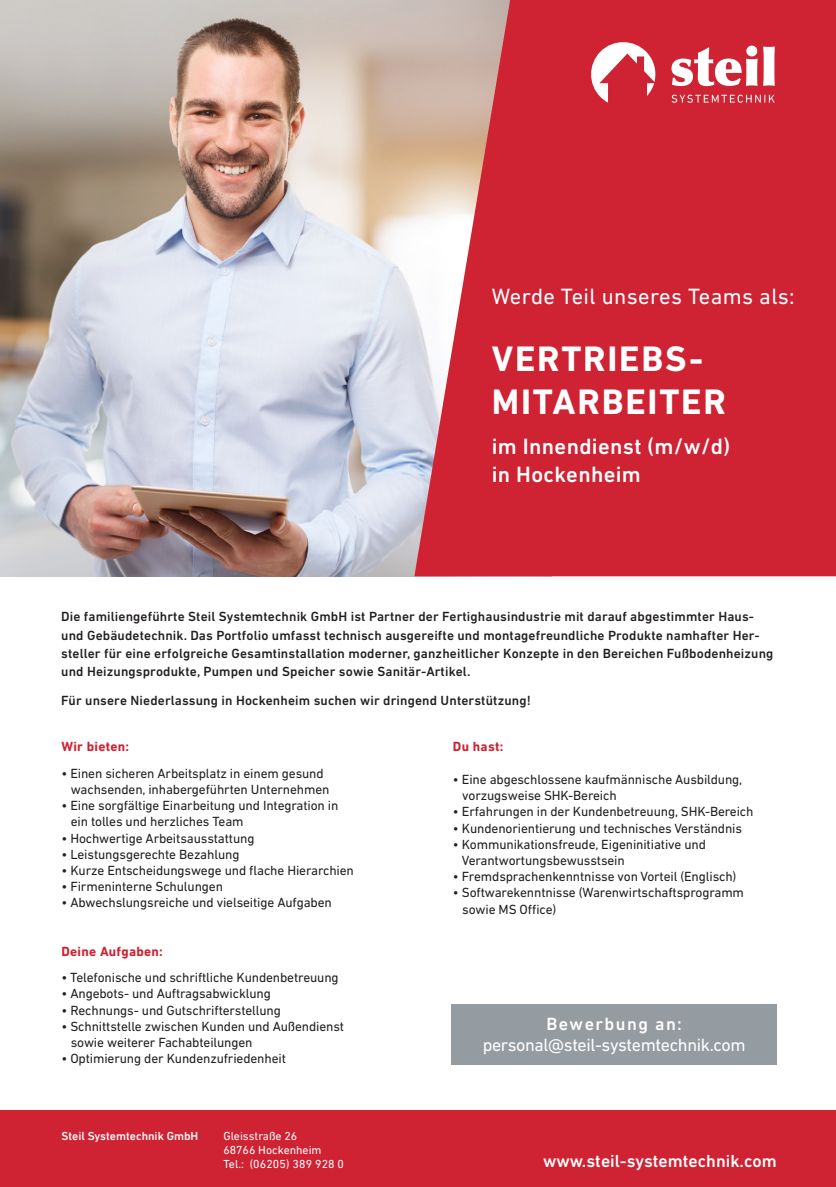
<style>
.page{position:relative;width:836px;height:1187px;background:#fff}
.page>*{position:absolute;margin:0;border:0;box-sizing:border-box;transform-origin:0 0}
.t1{font:700 36px "DIN Next LT Pro";letter-spacing:.05em;color:#fff}
.t2{font:500 22.5px "DIN Next LT Pro";letter-spacing:.015em;color:#fff}
.t3{font:22.5px "DIN Next LT Pro";letter-spacing:.015em;color:#fff}
.t4{font:18px "DIN Next LT Pro";letter-spacing:-.02em;color:#fff}
.t5{font:500 18px "DIN Next LT Pro";letter-spacing:.08em;color:#fff}
.t6{font:500 17.78px "DIN Next LT Pro";color:#fff}
.Absatzformat_1{font:13.5px "DIN Next LT Pro";letter-spacing:-.01em;color:#231f20}
.Absatzformat_1-2{font:500 13.5px/18px "DIN Next LT Pro";letter-spacing:.01em;color:#231f20}
.Absatzformat_1-3{font:700 13.5px "DIN Next LT Pro";letter-spacing:.02em;color:#cf2233}
.t7{font:11.92px "DIN Next LT Pro";color:#fff}
.t8{font:500 11.92px "DIN Next LT Pro";color:#fff}
</style>
<div class="page">
<img style="left:0;top:0;width:414px;height:576px">
<div style="left:0;top:1110px;width:836px;height:76px;background:#cf2233"></div>
<div style="left:451px;top:1004px;width:325px;height:60px;background:#959ca1"></div>
<svg style="left:414px;top:0;width:422px;height:576px;background:#d03644"></svg>
<svg style="left:588px;top:39px;width:69px;height:64px"></svg>
<svg style="left:671px;top:46px;width:86px;height:40px"></svg>
<svg style="left:763px;top:46px;width:11px;height:40px"></svg>
<svg style="left:671px;top:95px;width:103px;height:8px"></svg>
<p class="t3" style="left:492px;top:283px;width:304px">Werde Teil unseres Teams als:</p>
<p class="t1" style="left:492px;top:338px;width:213px">VERTRIEBS-</p>
<p class="t1" style="left:492px;top:381px;width:235px">MITARBEITER</p>
<p class="t2" style="left:492px;top:433px;width:240px">im Innendienst (m/w/d)</p>
<p class="t2" style="left:492px;top:461px;width:151px">in Hockenheim</p>
<p class="Absatzformat_1-2" style="left:61px;top:607px;width:713px">Die familiengeführte Steil Systemtechnik GmbH ist Partner der Fertighausindustrie mit darauf abgestimmter Haus&shy;und Gebäudetechnik. Das Portfolio umfasst technisch ausgereifte und montagefreundliche Produkte namhafter Her&shy;steller für eine erfolgreiche Gesamtinstallation moderner, ganzheitlicher Konzepte in den Bereichen Fußbodenheizung und Heizungsprodukte, Pumpen und Speicher sowie Sanitär-Artikel.</p>
<p class="Absatzformat_1-2" style="left:61px;top:691px;width:471px">Für unsere Niederlassung in Hockenheim suchen wir dringend Unterstützung!</p>
<p class="Absatzformat_1-3" style="left:61px;top:739px;width:69px">Wir bieten:</p>
<p class="Absatzformat_1" style="left:61px;top:765px;width:264px">• Einen sicheren Arbeitsplatz in einem gesund</p>
<p class="Absatzformat_1" style="left:71px;top:781px;width:260px">wachsenden, inhabergeführten Unternehmen</p>
<p class="Absatzformat_1" style="left:61px;top:797px;width:278px">• Eine sorgfältige Einarbeitung und Integration in</p>
<p class="Absatzformat_1" style="left:71px;top:813px;width:174px">ein tolles und herzliches Team</p>
<p class="Absatzformat_1" style="left:61px;top:830px;width:195px">• Hochwertige Arbeitsausstattung</p>
<p class="Absatzformat_1" style="left:61px;top:846px;width:179px">• Leistungsgerechte Bezahlung</p>
<p class="Absatzformat_1" style="left:61px;top:862px;width:294px">• Kurze Entscheidungswege und flache Hierarchien</p>
<p class="Absatzformat_1" style="left:61px;top:878px;width:163px">• Firmeninterne Schulungen</p>
<p class="Absatzformat_1" style="left:61px;top:894px;width:272px">• Abwechslungsreiche und vielseitige Aufgaben</p>
<p class="Absatzformat_1-3" style="left:61px;top:943px;width:103px">Deine Aufgaben:</p>
<p class="Absatzformat_1" style="left:61px;top:969px;width:279px">• Telefonische und schriftliche Kundenbetreuung</p>
<p class="Absatzformat_1" style="left:61px;top:985px;width:211px">• Angebots- und Auftragsabwicklung</p>
<p class="Absatzformat_1" style="left:61px;top:1002px;width:221px">• Rechnungs- und Gutschrifterstellung</p>
<p class="Absatzformat_1" style="left:61px;top:1018px;width:284px">• Schnittstelle zwischen Kunden und Außendienst</p>
<p class="Absatzformat_1" style="left:71px;top:1034px;width:183px">sowie weiterer Fachabteilungen</p>
<p class="Absatzformat_1" style="left:61px;top:1050px;width:226px">• Optimierung der Kundenzufriedenheit</p>
<p class="t8" style="left:61px;top:1128px;width:138px">Steil Systemtechnik GmbH</p>
<p class="t7" style="left:223px;top:1128px;width:75px">Gleisstraße 26</p>
<p class="t7" style="left:223px;top:1142px;width:100px">68766 Hockenheim</p>
<p class="t7" style="left:223px;top:1156px;width:122px">Tel.: (06205) 389 928 0</p>
<p class="Absatzformat_1-3" style="left:453px;top:739px;width:52px">Du hast:</p>
<p class="Absatzformat_1" style="left:453px;top:771px;width:291px">• Eine abgeschlossene kaufmännische Ausbildung,</p>
<p class="Absatzformat_1" style="left:462px;top:787px;width:156px">vorzugsweise SHK-Bereich</p>
<p class="Absatzformat_1" style="left:453px;top:803px;width:302px">• Erfahrungen in der Kundenbetreuung, SHK-Bereich</p>
<p class="Absatzformat_1" style="left:453px;top:820px;width:290px">• Kundenorientierung und technisches Verständnis</p>
<p class="Absatzformat_1" style="left:453px;top:836px;width:254px">• Kommunikationsfreude, Eigeninitiative und</p>
<p class="Absatzformat_1" style="left:462px;top:852px;width:164px">Verantwortungsbewusstsein</p>
<p class="Absatzformat_1" style="left:453px;top:868px;width:285px">• Fremdsprachenkenntnisse von Vorteil (Englisch)</p>
<p class="Absatzformat_1" style="left:453px;top:884px;width:292px">• Softwarekenntnisse (Warenwirtschaftsprogramm</p>
<p class="Absatzformat_1" style="left:462px;top:901px;width:96px">sowie MS Office)</p>
<p class="t5" style="left:546px;top:1013px;width:137px">Bewerbung an:</p>
<p class="t4" style="left:482px;top:1034px;width:264px">personal@steil-systemtechnik.com</p>
<p class="t6" style="left:543px;top:1150px;width:235px">www.steil-systemtechnik.com</p>
</div>
